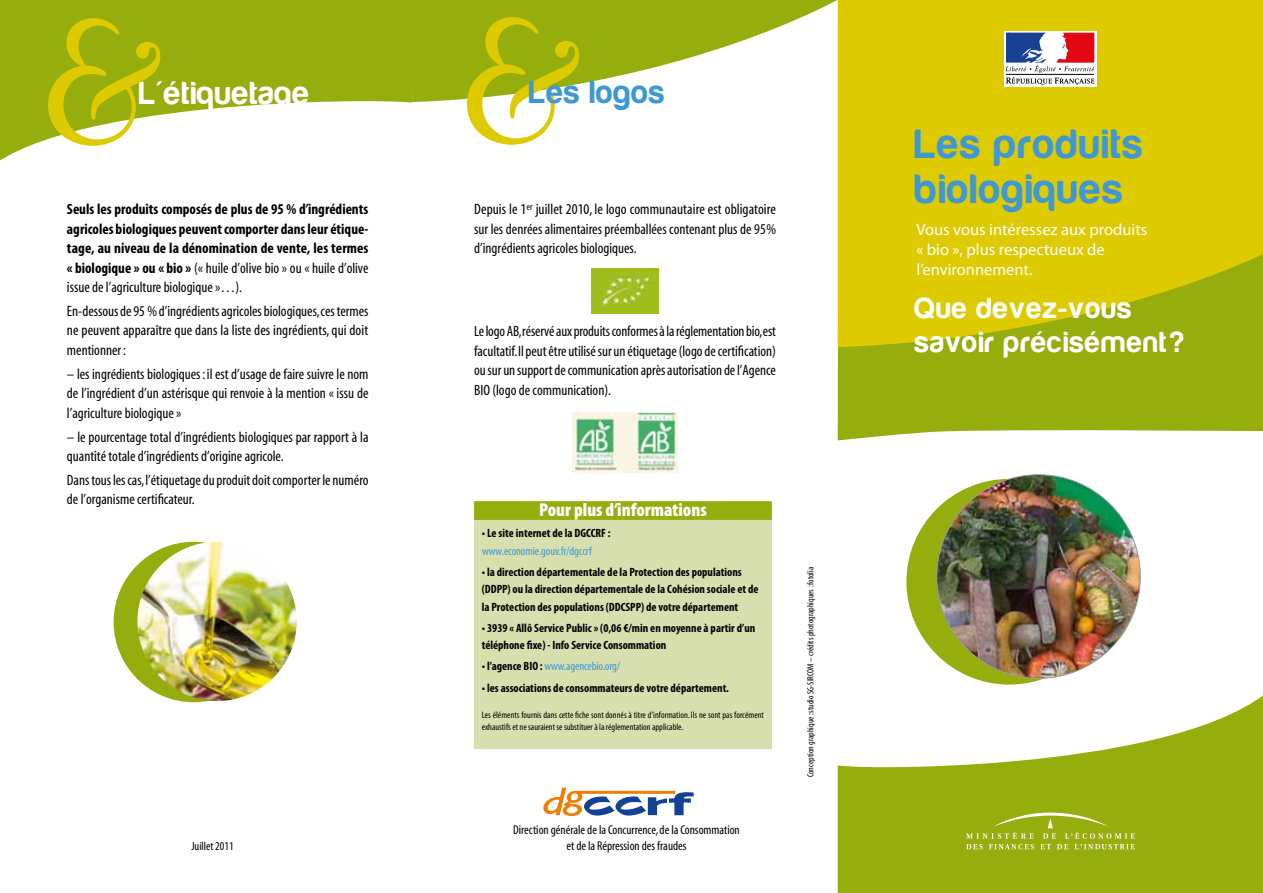
<style>
.page{position:relative;width:1263px;height:893px;background:#fff}
.page>*{position:absolute;margin:0;border:0;box-sizing:border-box;transform-origin:0 0}
.t1{font:192px "Bernhard Modern Std";color:#ddca00}
.t2{font:42.45px/45.2px "Harabara";letter-spacing:.05em;color:#3d98d4}
.t3{font:33px "Harabara";letter-spacing:.04em;color:#3d98d4}
.t4{font:33px "Harabara";letter-spacing:.04em;color:#fff}
.t5{font:30px/34.5px "Harabara";letter-spacing:.05em;color:#fff}
.t6{font:900 condensed 18.75px "Myriad Pro";color:#fff}
.t7{font:16.5px/19.8px "Myriad Pro";color:#fff}
.t8{font:condensed 15px/19.5px "Myriad";color:#000;text-align:justify}
.t9{font:700 condensed 15px/19.5px "Myriad Pro";letter-spacing:.005em;color:#000;text-align:justify}
.t10{font:condensed 12.9px/15.5px "Myriad";color:#000;text-align:center}
.t11{font:700 condensed 12px/17.4px "Myriad Pro";color:#000}
.t12{font:condensed 12px "Myriad";letter-spacing:-.01em;color:#3d98d4}
.t13{font:condensed 12px "Myriad";color:#000}
.t14{font:condensed 9.3px/12px "Myriad";color:#000}
.t15{font:condensed 9px "Myriad";color:#000}
.s1{font-family:"Myriad Pro";font-weight:700}
.s2{color:#fff}
.s3{font-family:"Myriad Pro";font-weight:700;color:#000}
</style>
<div class="page">
<svg style="left:838px;top:347px;width:425px;height:93px;background:#9eb422"></svg>
<svg style="left:838px;top:0;width:425px;height:347px;background:#d5c601"></svg>
<svg style="left:838px;top:677px;width:425px;height:216px;fill:#95ad0d"></svg>
<div style="left:906px;top:479px;width:206px;height:206px;background:#95ad0d;border-radius:50%"></div>
<img style="left:937px;top:475px;width:203px;height:203px;border-radius:102px">
<div style="left:474px;top:503px;width:298px;height:245px;background:#d8dfae"></div>
<div style="left:474px;top:501px;width:298px;height:19px;background:#95ad0d"></div>
<div style="left:114px;top:542px;width:160px;height:160px;background:#95ad0d;border-radius:50%"></div>
<img style="left:137px;top:542px;width:160px;height:159px;border-radius:80px">
<svg style="left:412px;top:0;width:562px;height:102px"></svg>
<svg style="left:543px;top:787px;width:151px;height:29px"></svg>
<svg style="left:1004px;top:31px;width:92px;height:55px"></svg>
<svg style="left:1005px;top:33px;width:89px;height:52px"></svg>
<svg style="left:966px;top:813px;width:168px;height:37px;background:#a1b629"></svg>
<svg style="left:0;top:0;width:412px;height:161px;fill:#95ad0d"></svg>
<img style="left:592px;top:269px;width:66px;height:44px">
<img style="left:573px;top:413px;width:104px;height:59px">
<h1 class="t1" style="left:38px;top:-21px;width:126px">&amp;</h1>
<h3 class="t4" style="left:139px;top:76px;width:171px">L'étiquetage</h3>
<p class="t9" style="left:67px;top:200px;width:303px">Seuls les produits composés de plus de 95 % d’ingrédients agricoles biologiques peuvent comporter dans leur étique&shy;tage, au niveau de la dénomination de vente, les termes</p>
<p class="t8" style="left:67px;top:259px;width:303px"><span class="s1">« biologique » ou « bio »</span> (« huile d’olive bio » ou « huile d’olive issue de l’agriculture biologique »…).</p>
<p class="t8" style="left:67px;top:302px;width:303px">En-dessous de 95 % d’ingrédients agricoles biologiques, ces termes ne peuvent apparaître que dans la liste des ingrédients, qui doit mentionner:</p>
<p class="t8" style="left:67px;top:365px;width:303px">– les ingrédients biologiques: il est d’usage de faire suivre le nom de l’ingrédient d’un astérisque qui renvoie à la mention « issu de l’agriculture biologique »</p>
<p class="t8" style="left:67px;top:427px;width:303px">– le pourcentage total d’ingrédients biologiques par rapport à la quantité totale d’ingrédients d’origine agricole.</p>
<p class="t8" style="left:67px;top:471px;width:303px">Dans tous les cas, l’étiquetage du produit doit comporter le numéro de l’organisme certificateur.</p>
<p class="t13" style="left:191px;top:840px;width:44px">Juillet 2011</p>
<h1 class="t1" style="left:457px;top:-22px;width:126px">&amp;</h1>
<h3 class="t3" style="left:529px;top:75px;width:227px">Les logos <span class="s2">peser</span></h3>
<p class="t8" style="left:474px;top:200px;width:303px">Depuis le 1<sup>er</sup> juillet 2010, le logo communautaire est obligatoire sur les denrées alimentaires préemballées contenant plus de 95% d’ingrédients agricoles biologiques.</p>
<p class="t8" style="left:474px;top:322px;width:303px">Le logo AB,réservé aux produits conformes à la réglementation bio,est facultatif.Il peut être utilisé sur un étiquetage (logo de certification) ou sur un support de communication après autorisation de l’Agence BIO (logo de communication).</p>
<p class="t6" style="left:539px;top:499px;width:169px">Pour plus d’informations</p>
<p class="t11" style="left:482px;top:525px;width:130px">• Le site internet de la DGCCRF :</p>
<p class="t12" style="left:482px;top:545px;width:111px">www.economie.gouv.fr/dgccrf</p>
<p class="t11" style="left:482px;top:563px;width:278px">• la direction départementale de la Protection des populations (DDPP) ou la direction départementale de la Cohésion sociale et de la Protection des populations (DDCSPP) de votre département</p>
<p class="t11" style="left:482px;top:619px;width:275px">• 3939 « Allô Service Public » (0,06 €/min en moyenne à partir d’un téléphone fixe) - Info Service Consommation</p>
<p class="t12" style="left:482px;top:661px;width:140px"><span class="s3">• l’agence BIO :</span> www.agencebio.org/</p>
<p class="t11" style="left:482px;top:679px;width:249px">• les associations de consommateurs de votre département.</p>
<p class="t14" style="left:482px;top:709px;width:284px">Les éléments fournis dans cette fiche sont donnés à titre d’information. Ils ne sont pas forcément exhaustifs et ne sauraient se substituer à la réglementation applicable.</p>
<p class="t10" style="left:513px;top:823px;width:228px">Direction générale de la Concurrence, de la Consommation et de la Répression des fraudes</p>
<p class="t15" style="left:806px;top:777px;width:211px;rotate:-90deg">Conception graphique: studio SG-SIRCOM – crédits photographiques : fotolia</p>
<h2 class="t2" style="left:915px;top:121px;width:230px">Les produits biologiques</h2>
<p class="t7" style="left:916px;top:220px;width:232px">Vous vous intéressez aux produits « bio », plus respectueux de l’environnement.</p>
<h3 class="t5" style="left:915px;top:291px;width:271px">Que devez-vous savoir précisément?</h3>
</div>
